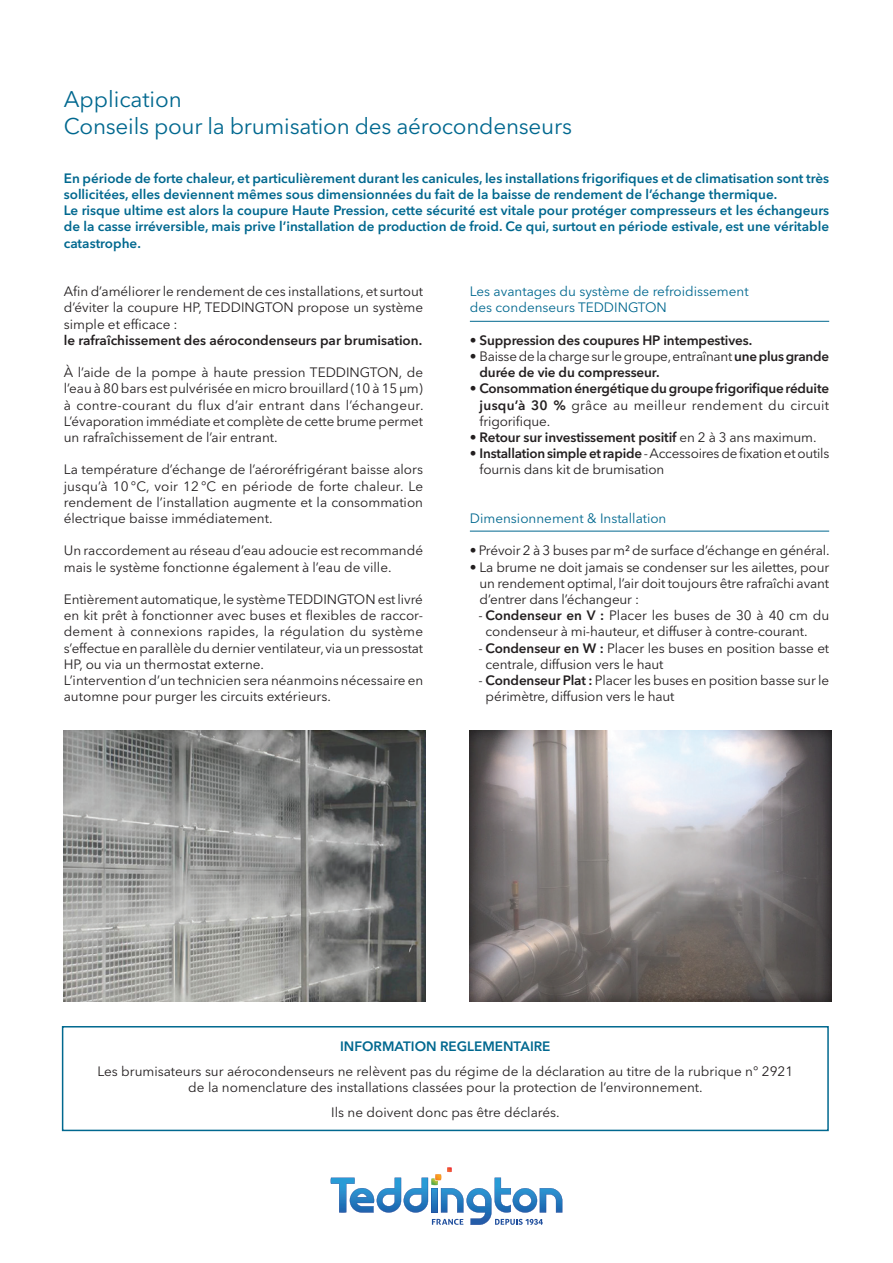
<style>
.page{position:relative;width:893px;height:1263px;background:#fff}
.page>*{position:absolute;margin:0;border:0;box-sizing:border-box;transform-origin:0 0}
.t1{font:22.5px "Avenir Next LT Pro";letter-spacing:-.01em;color:#00688f}
.t2{font:13.5px/16.2px "Avenir Next LT Pro";color:#231f20}
.t3{font:600 13.5px/16.2px "Avenir Next LT Pro";color:#00688f}
.t4{font:600 13.5px/16.2px "Avenir Next LT Pro";letter-spacing:-.01em;color:#231f20;text-align:justify}
.t5{font:13.5px/16.2px "Avenir Next LT Pro";color:#00688f}
.s1{font-weight:400}
.s2{font-weight:600}
</style>
<div class="page">
<div style="left:64px;top:730px;width:361px;height:271px;background:#fff;opacity:.19"></div>
<div style="left:470px;top:730px;width:361px;height:271px;background:#fff;opacity:.19"></div>
<hr style="left:470px;top:321px;width:359px;height:1px;background:#00688f">
<hr style="left:470px;top:531px;width:359px;height:1px;background:#00688f">
<div style="left:62px;top:1026px;width:767px;height:105px;border:2px solid #00688f"></div>
<svg style="left:331px;top:1167px;width:231px;height:58px"></svg>
<p class="t1" style="left:64px;top:86px;width:120px">Application</p>
<p class="t1" style="left:64px;top:113px;width:510px">Conseils pour la brumisation des aérocondenseurs</p>
<p class="t3" style="left:64px;top:170px;width:767px">En période de forte chaleur, et particulièrement durant les canicules, les installations frigorifiques et de climatisation sont très sollicitées, elles deviennent mêmes sous dimensionnées du fait de la baisse de rendement de l’échange thermique.</p>
<p class="t3" style="left:64px;top:202px;width:767px;text-align:justify">Le risque ultime est alors la coupure Haute Pression, cette sécurité est vitale pour protéger compresseurs et les échangeurs de la casse irréversible, mais prive l’installation de production de froid. Ce qui, surtout en période estivale, est une véritable catastrophe.</p>
<p class="t2" style="left:64px;top:283px;width:361px;text-align:justify">Afin d’améliorer le rendement de ces installations, et surtout d’éviter la coupure HP, TEDDINGTON propose un système simple et efficace :</p>
<p class="t4" style="left:64px;top:332px;width:360px">le rafraîchissement des aérocondenseurs par brumisation.</p>
<p class="t2" style="left:64px;top:364px;width:361px;text-align:justify">À l’aide de la pompe à haute pression TEDDINGTON, de l’eau à 80 bars est pulvérisée en micro brouillard (10 à 15 µm) à contre-courant du flux d’air entrant dans l’échangeur.<br>L’évaporation immédiate et complète de cette brume permet un rafraîchissement de l’air entrant.</p>
<p class="t2" style="left:64px;top:461px;width:361px;text-align:justify">La température d’échange de l’aéroréfrigérant baisse alors jusqu’à 10 °C, voir 12 °C en période de forte chaleur. Le rendement de l’installation augmente et la consommation électrique baisse immédiatement.</p>
<p class="t2" style="left:64px;top:542px;width:361px">Un raccordement au réseau d’eau adoucie est recommandé mais le système fonctionne également à l’eau de ville.</p>
<p class="t2" style="left:64px;top:591px;width:361px;text-align:justify">Entièrement automatique, le système TEDDINGTON est livré en kit prêt à fonctionner avec buses et flexibles de raccor&shy;dement à connexions rapides, la régulation du système s’effectue en parallèle du dernier ventilateur, via un pressostat HP, ou via un thermostat externe.</p>
<p class="t2" style="left:64px;top:672px;width:361px">L’intervention d’un technicien sera néanmoins nécessaire en automne pour purger les circuits extérieurs.</p>
<p class="t5" style="left:470px;top:283px;width:280px">Les avantages du système de refroidissement des condenseurs TEDDINGTON</p>
<p class="t4" style="left:470px;top:332px;width:284px"><span class="s1">•</span> Suppression des coupures HP intempestives.</p>
<p class="t2" style="left:480px;top:348px;width:351px;text-indent:-10px">• Baisse de la charge sur le groupe, entraînant <span class="s2">une plus grande durée de vie du compresseur.</span></p>
<p class="t4" style="left:480px;top:380px;width:351px;text-indent:-10px"><span class="s1">•</span> Consommation énergétique du groupe frigorifique réduite jusqu’à 30 % <span class="s1">grâce au meilleur rendement du circuit frigorifique.</span></p>
<p class="t4" style="left:470px;top:429px;width:348px"><span class="s1">•</span> Retour sur investissement positif <span class="s1">en 2 à 3 ans maximum.</span></p>
<p class="t2" style="left:480px;top:445px;width:351px;text-indent:-10px">• <span class="s2">Installation simple et rapide</span> - Accessoires de fixation et outils fournis dans kit de brumisation</p>
<p class="t5" style="left:470px;top:510px;width:198px">Dimensionnement &amp; Installation</p>
<p class="t2" style="left:470px;top:542px;width:361px">• Prévoir 2 à 3 buses par m² de surface d’échange en général.</p>
<p class="t2" style="left:480px;top:559px;width:351px;text-align:justify;text-indent:-10px">• La brume ne doit jamais se condenser sur les ailettes, pour un rendement optimal, l’air doit toujours être rafraîchi avant d’entrer dans l’échangeur :</p>
<p class="t2" style="left:486px;top:607px;width:345px;text-indent:-7px">- <span class="s2">Condenseur en V :</span> Placer les buses de 30 à 40 cm du condenseur à mi-hauteur, et diffuser à contre-courant.</p>
<p class="t2" style="left:486px;top:640px;width:345px;text-indent:-7px">- <span class="s2">Condenseur en W :</span> Placer les buses en position basse et centrale, diffusion vers le haut</p>
<p class="t2" style="left:486px;top:672px;width:345px;text-indent:-7px">- <span class="s2">Condenseur Plat :</span> Placer les buses en position basse sur le périmètre, diffusion vers le haut</p>
<p class="t3" style="left:340px;top:1038px;width:212px">INFORMATION REGLEMENTAIRE</p>
<p class="t2" style="left:98px;top:1063px;width:697px;text-align:center">Les brumisateurs sur aérocondenseurs ne relèvent pas du régime de la déclaration au titre de la rubrique n° 2921 de la nomenclature des installations classées pour la protection de l’environnement.</p>
<p class="t2" style="left:331px;top:1104px;width:230px">Ils ne doivent donc pas être déclarés.</p>
</div>
